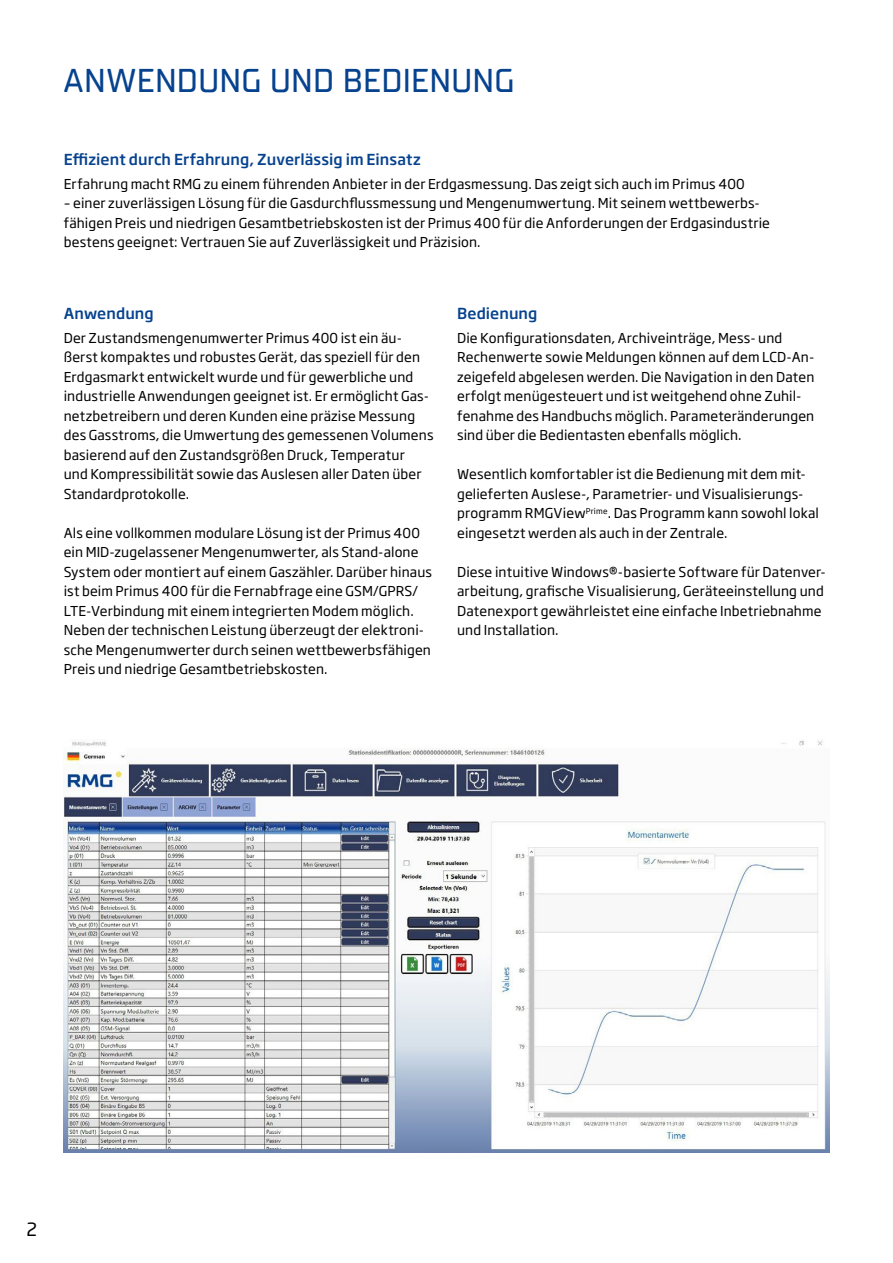
<style>
.page{position:relative;width:893px;height:1263px;background:#fff}
.page>*{position:absolute;margin:0;border:0;box-sizing:border-box;transform-origin:0 0}
.t1{font:500 33px "TT Supermolot Neue";letter-spacing:-.01em;color:#06428e}
.t2{font:18px "Soho Gothic Std";color:#000}
.t3{font:500 15px "Soho Gothic Std";letter-spacing:.005em;color:#06428e}
.t4{font:13.5px/19.5px "Soho Gothic Std";letter-spacing:.01em;color:#000}
</style>
<div class="page">
<img style="left:64px;top:740px;width:765px;height:412px">
<h1 class="t1" style="left:64px;top:61px;width:453px">ANWENDUNG UND BEDIENUNG</h1>
<p class="t3" style="left:64px;top:150px;width:358px">Effizient durch Erfahrung, Zuverlässig im Einsatz</p>
<p class="t4" style="left:64px;top:174px;width:682px">Erfahrung macht RMG zu einem führenden Anbieter in der Erdgasmessung. Das zeigt sich auch im Primus 400</p>
<p class="t4" style="left:64px;top:194px;width:708px">– einer zuverlässigen Lösung für die Gasdurchflussmessung und Mengenumwertung. Mit seinem wettbewerbs&shy;fähigen Preis und niedrigen Gesamtbetriebskosten ist der Primus 400 für die Anforderungen der Erdgasindustrie bestens geeignet: Vertrauen Sie auf Zuverlässigkeit und Präzision.</p>
<p class="t3" style="left:64px;top:304px;width:91px">Anwendung</p>
<p class="t4" style="left:64px;top:328px;width:371px">Der Zustandsmengenumwerter Primus 400 ist ein äu&shy;ßerst kompaktes und robustes Gerät, das speziell für den Erdgasmarkt entwickelt wurde und für gewerbliche und industrielle Anwendungen geeignet ist. Er ermöglicht Gas&shy;netzbetreibern und deren Kunden eine präzise Messung des Gasstroms, die Umwertung des gemessenen Volumens basierend auf den Zustandsgrößen Druck, Temperatur<br>und Kompressibilität sowie das Auslesen aller Daten über Standardprotokolle.</p>
<p class="t4" style="left:64px;top:523px;width:370px">Als eine vollkommen modulare Lösung ist der Primus 400 ein MID-zugelassener Mengenumwerter, als Stand-alone System oder montiert auf einem Gaszähler. Darüber hinaus ist beim Primus 400 für die Fernabfrage eine GSM/GPRS/ LTE-Verbindung mit einem integrierten Modem möglich.<br>Neben der technischen Leistung überzeugt der elektroni&shy;sche Mengenumwerter durch seinen wettbewerbsfähigen Preis und niedrige Gesamtbetriebskosten.</p>
<p class="t3" style="left:457px;top:304px;width:82px">Bedienung</p>
<p class="t4" style="left:457px;top:328px;width:359px">Die Konfigurationsdaten, Archiveinträge, Mess- und Rechenwerte sowie Meldungen können auf dem LCD-An&shy;zeigefeld abgelesen werden. Die Navigation in den Daten erfolgt menügesteuert und ist weitgehend ohne Zuhil&shy;fenahme des Handbuchs möglich. Parameteränderungen sind über die Bedientasten ebenfalls möglich.</p>
<p class="t4" style="left:457px;top:465px;width:363px">Wesentlich komfortabler ist die Bedienung mit dem mit&shy;gelieferten Auslese-, Parametrier- und Visualisierungs&shy;programm RMGView<sup>Prime</sup>. Das Programm kann sowohl lokal eingesetzt werden als auch in der Zentrale.</p>
<p class="t4" style="left:457px;top:562px;width:370px">Diese intuitive Windows®-basierte Software für Datenver&shy;arbeitung, grafische Visualisierung, Geräteeinstellung und Datenexport gewährleistet eine einfache Inbetriebnahme und Installation.</p>
<h2 class="t2" style="left:27px;top:1218px;width:12px">2</h2>
</div>
